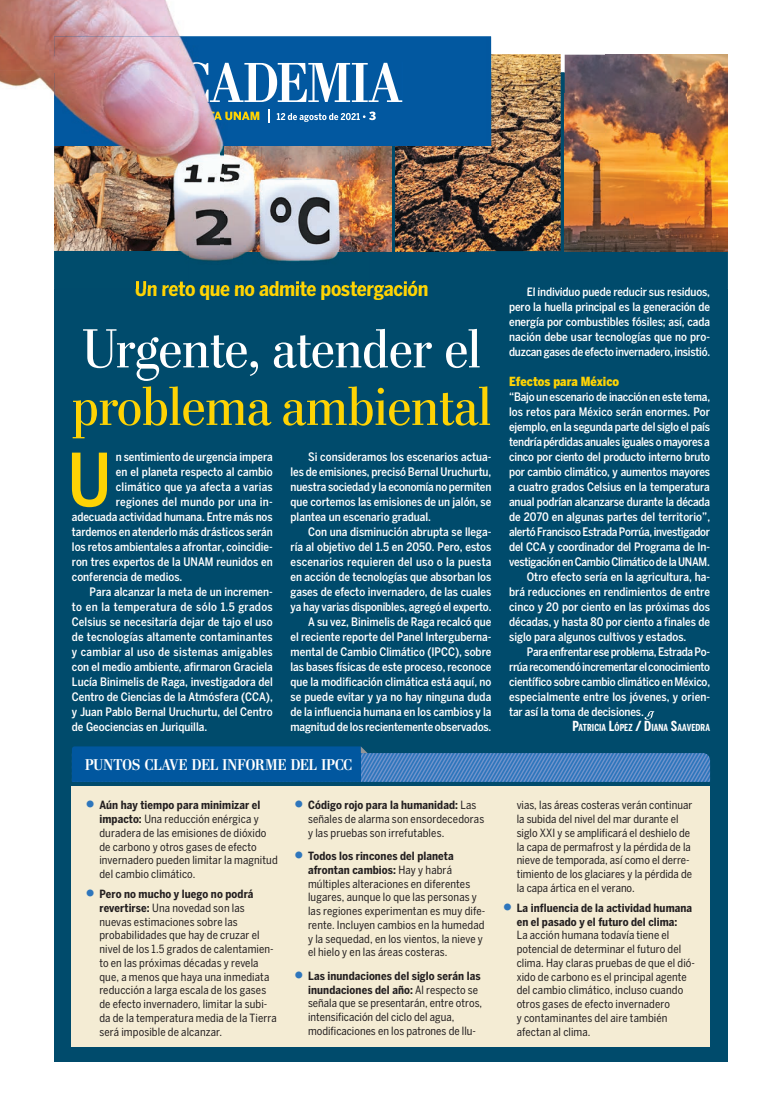
<style>
.page{position:relative;width:782px;height:1119px;background:#fff}
.page>*{position:absolute;margin:0;border:0;box-sizing:border-box;transform-origin:0 0}
.t1{font:500 72.38px "Benton Sans Cond";color:#fed304}
.t2{font:55px "Stilson";color:#fff}
.t3{font:55px "Stilson";color:#fed304}
.t4{font:700 20px "Benton Sans Cond";letter-spacing:-.015em;color:#fed304}
.t5{font:700 15.62px "Stilson";letter-spacing:.01em;color:#fff}
.t6{font:900 12.5px "Benton Sans Cond";color:#fed304}
.t7{font:500 11.62px/15px "Benton Sans Cond";color:#fff;text-align:justify}
.t8{font:500 11.62px "Benton Sans Cond";letter-spacing:-.025em;color:#fff}
.t9{font:500 11.62px "Benton Sans Cond";letter-spacing:.025em;color:#fff}
.t10{font:500 11.62px "Benton Sans Cond";letter-spacing:-.02em;color:#fff}
.t11{font:500 11.62px "Benton Sans Cond";letter-spacing:.02em;color:#fff}
.t12{font:11.25px/13.8px "Benton Sans Cond";letter-spacing:.01em;color:#231f20}
.t13{font:700 11.25px/13.8px "Benton Sans Cond";letter-spacing:.01em;color:#231f20}
.t14{font:700 9.62px "Benton Sans Comp";letter-spacing:.01em;color:#fff}
.s1{font-weight:700}
.s2{font-size:13.75px}
</style>
<div class="page">
<div style="left:54px;top:72px;width:673px;height:989px;background:#004b6c"></div>
<svg style="left:644px;top:711px;width:10px;height:8px"></svg>
<div style="left:72px;top:786px;width:638px;height:260px;background:#f4ecd4"></div>
<svg style="left:72px;top:746px;width:638px;height:35px;background:#2168a8"></svg>
<img style="left:0;top:0;width:728px;height:70px">
<img style="left:0;top:70px;width:54px;height:23px">
<img style="left:727px;top:70px;width:1px;height:219px">
<img style="left:552px;top:72px;width:41px;height:180px">
<img style="left:220px;top:146px;width:172px;height:13px">
<img style="left:189px;top:159px;width:44px;height:102px">
<img style="left:369px;top:159px;width:44px;height:93px">
<img style="left:180px;top:251px;width:9px;height:6px">
<img style="left:233px;top:251px;width:136px;height:11px">
<img style="left:413px;top:251px;width:132px;height:38px">
<img style="left:593px;top:251px;width:134px;height:1px">
<img style="left:54px;top:146px;width:42px;height:105px">
<img style="left:96px;top:146px;width:124px;height:105px">
<img style="left:564px;top:55px;width:163px;height:196px">
<img style="left:224px;top:146px;width:167px;height:105px">
<img style="left:478px;top:54px;width:82px;height:197px">
<img style="left:395px;top:146px;width:83px;height:105px">
<img style="left:54px;top:36px;width:437px;height:110px">
<img style="left:149px;top:62px;width:253px;height:41px">
<img style="left:176px;top:111px;width:83px;height:9px">
<svg style="left:260px;top:110px;width:10px;height:13px"></svg>
<img style="left:277px;top:113px;width:83px;height:9px">
<svg style="left:363px;top:111px;width:13px;height:9px"></svg>
<img style="left:136px;top:281px;width:291px;height:8px">
<img style="left:527px;top:287px;width:163px;height:2px">
<h3 class="t4" style="left:135px;top:277px;width:295px">Un reto que no admite postergación</h3>
<h2 class="t2" style="left:82px;top:316px;width:400px">Urgente, atender el</h2>
<h2 class="t3" style="left:72px;top:374px;width:421px">problema ambiental</h2>
<h1 class="t1" style="left:67px;top:437px;width:45px">U</h1>
<p class="t7" style="left:116px;top:449px;width:158px">n sentimiento de urgencia impera</p>
<p class="t7" style="left:290px;top:449px;width:202px;text-indent:18px">Si consideramos los escenarios actua&shy;les de emisiones, precisó Bernal Uruchurtu, nuestra sociedad y la economía no permiten que cortemos las emisiones de un jalón, se plantea un escenario gradual.</p>
<p class="t7" style="left:290px;top:524px;width:202px;text-align:right">Con una disminución abrupta se llega-<br>ría al objetivo del 1.5 en 2050. Pero, estos escenarios requieren del uso o la puesta en acción de tecnologías que absorban los gases de efecto invernadero, de las cuales ya hay varias disponibles, agregó el experto.<br>A su vez, Binimelis de Raga recalcó que<br>el reciente reporte del Panel Interguberna&shy;mental de Cambio Climático (IPCC), sobre las bases físicas de este proceso, reconoce que la modificación climática está aquí, no se puede evitar y ya no hay ninguna duda de la influencia humana en los cambios y la magnitud de los recientemente observados.</p>
<p class="t7" style="left:116px;top:464px;width:158px">en el planeta respecto al cambio</p>
<p class="t7" style="left:116px;top:479px;width:158px">climático que ya afecta a varias</p>
<p class="t11" style="left:116px;top:495px;width:158px">regiones del mundo por una in-</p>
<p class="t7" style="left:72px;top:509px;width:202px">adecuada actividad humana. Entre más nos</p>
<p class="t7" style="left:72px;top:524px;width:202px">tardemos en atenderlo más drásticos serán</p>
<p class="t7" style="left:72px;top:539px;width:202px">los retos ambientales a afrontar, coincidie-</p>
<p class="t7" style="left:72px;top:554px;width:202px">ron tres expertos de la UNAM reunidos en</p>
<p class="t7" style="left:72px;top:569px;width:112px">conferencia de medios.</p>
<p class="t7" style="left:90px;top:584px;width:185px">Para alcanzar la meta de un incremen-</p>
<p class="t9" style="left:72px;top:600px;width:202px">to en la temperatura de sólo 1.5 grados</p>
<p class="t7" style="left:72px;top:614px;width:202px">Celsius se necesitaría dejar de tajo el uso</p>
<p class="t7" style="left:72px;top:629px;width:202px">de tecnologías altamente contaminantes</p>
<p class="t9" style="left:72px;top:645px;width:202px">y cambiar al uso de sistemas amigables</p>
<p class="t7" style="left:72px;top:659px;width:202px">con el medio ambiente, afirmaron Graciela</p>
<p class="t7" style="left:72px;top:674px;width:202px">Lucía Binimelis de Raga, investigadora del</p>
<p class="t7" style="left:72px;top:689px;width:202px">Centro de Ciencias de la Atmósfera (CCA),</p>
<p class="t7" style="left:72px;top:704px;width:202px">y Juan Pablo Bernal Uruchurtu, del Centro</p>
<p class="t7" style="left:72px;top:719px;width:137px">de Geociencias en Juriquilla.</p>
<h3 class="t5" style="left:85px;top:755px;width:268px">PUNTOS CLAVE DEL INFORME DEL IPCC</h3>
<p class="t12" style="left:99px;top:798px;width:180px"><span class="s1">Aún hay tiempo para minimizar el impacto:</span> Una reducción enérgica y duradera de las emisiones de dióxido de carbono y otros gases de efecto invernadero pueden limitar la magnitud del cambio climático.</p>
<p class="t12" style="left:99px;top:886px;width:179px"><span class="s1">Pero no mucho y luego no podrá revertirse:</span> Una novedad son las nuevas estimaciones sobre las probabilidades que hay de cruzar el nivel de los 1.5 grados de calentamien&shy;to en las próximas décadas y revela que, a menos que haya una inmediata reducción a larga escala de los gases de efecto invernadero, limitar la subi&shy;da de la temperatura media de la Tierra será imposible de alcanzar.</p>
<p class="t12" style="left:308px;top:798px;width:178px"><span class="s1">Código rojo para la humanidad:</span> Las señales de alarma son ensordecedoras y las pruebas son irrefutables.</p>
<p class="t12" style="left:308px;top:849px;width:179px"><span class="s1">Todos los rincones del planeta afrontan cambios:</span> Hay y habrá múltiples alteraciones en diferentes lugares, aunque lo que las personas y las regiones experimentan es muy dife&shy;rente. Incluyen cambios en la humedad y la sequedad, en los vientos, la nieve y el hielo y en las áreas costeras.</p>
<p class="t12" style="left:308px;top:968px;width:176px"><span class="s1">Las inundaciones del siglo serán las inundaciones del año:</span> Al respecto se señala que se presentarán, entre otros, intensificación del ciclo del agua, modificaciones en los patrones de llu-</p>
<p class="t7" style="left:509px;top:284px;width:202px;text-indent:18px">El individuo puede reducir sus residuos, pero la huella principal es la generación de energía por combustibles fósiles; así, cada nación debe usar tecnologías que no pro&shy;duzcan gases de efecto invernadero, insistió.</p>
<p class="t6" style="left:509px;top:374px;width:112px">Efectos para México</p>
<p class="t7" style="left:509px;top:389px;width:202px">“Bajo un escenario de inacción en este tema,</p>
<p class="t7" style="left:509px;top:404px;width:202px">los retos para México serán enormes. Por</p>
<p class="t7" style="left:509px;top:419px;width:202px">ejemplo, en la segunda parte del siglo el país</p>
<p class="t10" style="left:509px;top:435px;width:202px">tendría pérdidas anuales iguales o mayores a</p>
<p class="t7" style="left:509px;top:449px;width:202px">cinco por ciento del producto interno bruto</p>
<p class="t7" style="left:509px;top:464px;width:202px">por cambio climático, y aumentos mayores</p>
<p class="t7" style="left:509px;top:479px;width:202px">a cuatro grados Celsius en la temperatura</p>
<p class="t7" style="left:509px;top:494px;width:202px">anual podrían alcanzarse durante la década</p>
<p class="t7" style="left:509px;top:509px;width:202px">de 2070 en algunas partes del territorio”,</p>
<p class="t8" style="left:509px;top:525px;width:202px">alertó Francisco Estrada Porrúa, investigador</p>
<p class="t7" style="left:509px;top:539px;width:202px">del CCA y coordinador del Programa de In-</p>
<p class="t8" style="left:509px;top:555px;width:202px">vestigación en Cambio Climático de la UNAM.</p>
<p class="t7" style="left:527px;top:569px;width:185px">Otro efecto sería en la agricultura, ha-</p>
<p class="t7" style="left:509px;top:584px;width:202px">brá reducciones en rendimientos de entre</p>
<p class="t7" style="left:509px;top:599px;width:202px">cinco y 20 por ciento en las próximas dos</p>
<p class="t7" style="left:509px;top:614px;width:202px">décadas, y hasta 80 por ciento a finales de</p>
<p class="t7" style="left:509px;top:629px;width:179px">siglo para algunos cultivos y estados.</p>
<p class="t8" style="left:527px;top:645px;width:185px">Para enfrentar ese problema, Estrada Po-</p>
<p class="t8" style="left:509px;top:660px;width:202px">rrúa recomendó incrementar el conocimiento</p>
<p class="t7" style="left:509px;top:674px;width:202px">científico sobre cambio climático en México,</p>
<p class="t7" style="left:509px;top:689px;width:202px">especialmente entre los jóvenes, y orien-</p>
<p class="t7" style="left:509px;top:704px;width:136px">tar así la toma de decisiones.</p>
<p class="t14" style="left:572px;top:722px;width:139px"><span class="s2">P</span>ATRICIA <span class="s2">L</span>ÓPEZ <span class="s2">/ D</span>IANA <span class="s2">S</span>AAVEDRA</p>
<p class="t12" style="left:516px;top:798px;width:177px">vias, las áreas costeras verán continuar la subida del nivel del mar durante el siglo XXI y se amplificará el deshielo de la capa de permafrost y la pérdida de la nieve de temporada, así como el derre&shy;timiento de los glaciares y la pérdida de la capa ártica en el verano.</p>
<p class="t13" style="left:516px;top:900px;width:177px">La influencia de la actividad humana en el pasado y el futuro del clima:</p>
<p class="t12" style="left:516px;top:928px;width:180px">La acción humana todavía tiene el potencial de determinar el futuro del clima. Hay claras pruebas de que el dió&shy;xido de carbono es el principal agente del cambio climático, incluso cuando otros gases de efecto invernadero<br>y contaminantes del aire también afectan al clima.</p>
</div>
